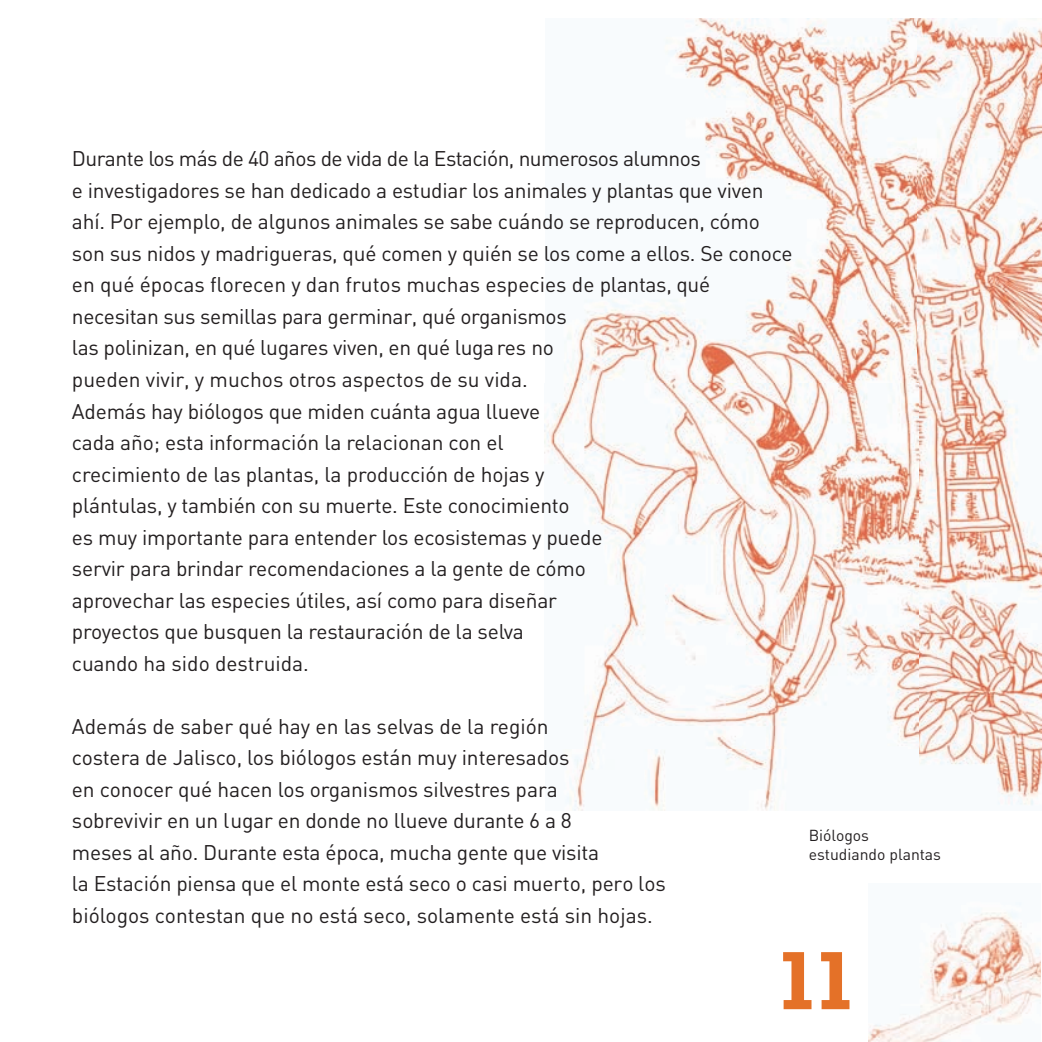
<style>
.page{position:relative;width:1042px;height:1042px;background:#fff}
.page>*{position:absolute;margin:0;border:0;box-sizing:border-box;transform-origin:0 0}
.t1{font:700 84px "Rockwell";color:#e47128}
.t2{font:21px/31.5px "DIN";letter-spacing:-.01em;color:#231f20}
.t3{font:15.75px/19.2px "DIN";color:#231f20}
</style>
<div class="page">
<img style="left:868px;top:902px;width:172px;height:140px">
<img style="left:545px;top:18px;width:497px;height:792px">
<p class="t2" style="left:72px;top:143px;width:722px">Durante los más de 40 años de vida de la Estación, numerosos alumnos<br>e investigadores se han dedicado a estudiar los animales y plantas que viven ahí. Por ejemplo, de algunos animales se sabe cuándo se reproducen, cómo son sus nidos y madrigueras, qué comen y quién se los come a ellos. Se conoce en qué épocas florecen y dan frutos muchas especies de plantas, qué necesitan sus semillas para germinar, qué organismos<br>las polinizan, en qué lugares viven, en qué lugares no<br>pueden vivir, y muchos otros aspectos de su vida.<br>Además hay biólogos que miden cuánta agua llueve<br>cada año; esta información la relacionan con el<br>crecimiento de las plantas, la producción de hojas y<br>plántulas, y también con su muerte. Este conocimiento<br>es muy importante para entender los ecosistemas y puede<br>servir para brindar recomendaciones a la gente de cómo<br>aprovechar las especies útiles, así como para diseñar<br>proyectos que busquen la restauración de la selva<br>cuando ha sido destruida.</p>
<p class="t2" style="left:72px;top:710px;width:595px">Además de saber qué hay en las selvas de la región<br>costera de Jalisco, los biólogos están muy interesados<br>en conocer qué hacen los organismos silvestres para<br>sobrevivir en un lugar en donde no llueve durante 6 a 8<br>meses al año. Durante esta época, mucha gente que visita<br>la Estación piensa que el monte está seco o casi muerto, pero los biólogos contestan que no está seco, solamente está sin hojas.</p>
<p class="t3" style="left:809px;top:825px;width:134px">Biólogos estudiando plantas</p>
<h1 class="t1" style="left:774px;top:930px;width:86px">11</h1>
</div>
